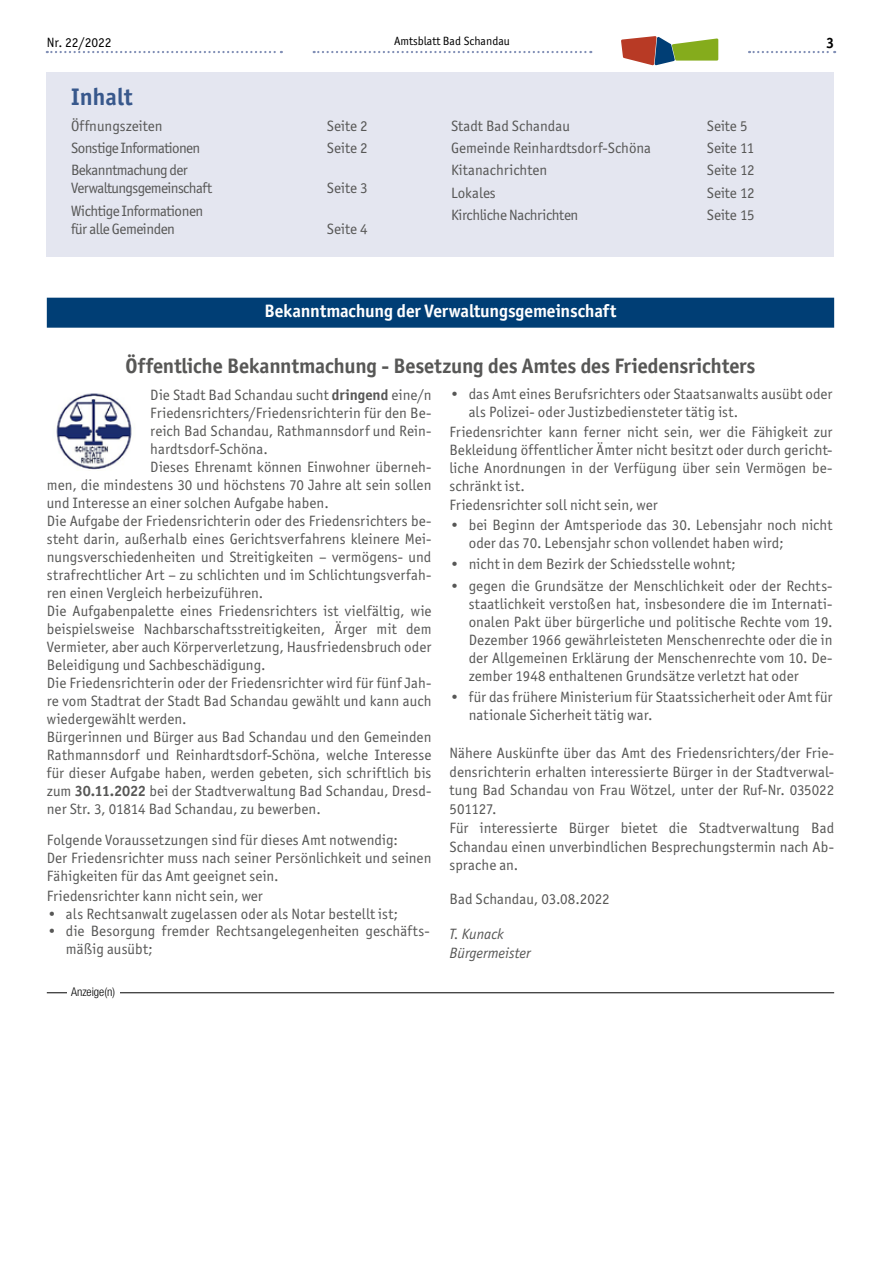
<style>
.page{position:relative;width:881px;height:1263px;background:#fff}
.page>*{position:absolute;margin:0;border:0;box-sizing:border-box;transform-origin:0 0}
.t1{font:700 24px "Officina San ITC";color:#38588c}
.t2{font:700 21px "Officina San ITC";letter-spacing:-.01em;color:#575756}
.t3{font:700 18px "Officina San ITC";letter-spacing:-.01em;color:#fff}
.t4{font:15px/18px "Officina San ITC";letter-spacing:.005em;color:#575756}
.t5{font:15px/18px "Officina San ITC";letter-spacing:-.04em;color:#575756}
.t6{font:15px/18px "Officina San ITC";letter-spacing:-.03em;color:#575756}
.t7{font:15px "Officina San ITC";letter-spacing:-.025em;color:#575756}
.t8{font:italic 15px/18.8px "Officina San ITC";color:#575756}
.t9{font:700 15px "Officina San ITC";color:#000}
.t10{font:13.5px "Officina San ITC";color:#000}
.t11{font:12px "Officina San ITC";color:#000}
.t12{font:300 condensed 12px "Helvetica Neue LT";color:#000}
.s1{font-weight:700}
</style>
<div class="page">
<svg style="left:313px;top:51px;width:278px;height:2px"></svg>
<svg style="left:47px;top:51px;width:235px;height:2px"></svg>
<svg style="left:748px;top:51px;width:86px;height:2px"></svg>
<svg style="left:621px;top:36px;width:97px;height:29px"></svg>
<div style="left:47px;top:72px;width:786px;height:185px;background:#e4e6f0"></div>
<div style="left:47px;top:298px;width:786px;height:30px;background:#003e75"></div>
<img style="left:56px;top:393px;width:76px;height:77px">
<hr style="left:47px;top:992px;width:786px;height:1px;background:#000">
<div style="left:67px;top:988px;width:52px;height:7px;background:#fff"></div>
<p class="t10" style="left:47px;top:34px;width:66px">Nr. 22/2022</p>
<p class="t11" style="left:394px;top:34px;width:117px">Amtsblatt Bad Schandau</p>
<p class="t9" style="left:825px;top:34px;width:10px">3</p>
<h1 class="t1" style="left:71px;top:82px;width:63px">Inhalt</h1>
<p class="t4" style="left:71px;top:117px;width:93px">Öffnungszeiten</p>
<p class="t4" style="left:327px;top:117px;width:42px">Seite 2</p>
<p class="t5" style="left:71px;top:139px;width:131px">Sonstige Informationen</p>
<p class="t4" style="left:327px;top:139px;width:42px">Seite 2</p>
<p class="t5" style="left:71px;top:161px;width:142px">Bekanntmachung der<br>Verwaltungsgemeinschaft</p>
<p class="t4" style="left:327px;top:179px;width:42px">Seite 3</p>
<p class="t6" style="left:71px;top:201px;width:133px">Wichtige Informationen für alle Gemeinden</p>
<p class="t4" style="left:327px;top:219px;width:42px">Seite 4</p>
<p class="t4" style="left:451px;top:117px;width:120px">Stadt Bad Schandau</p>
<p class="t4" style="left:706px;top:117px;width:42px">Seite 5</p>
<p class="t4" style="left:451px;top:139px;width:201px">Gemeinde Reinhardtsdorf-Schöna</p>
<p class="t4" style="left:706px;top:139px;width:49px">Seite 11</p>
<p class="t4" style="left:451px;top:161px;width:97px">Kitanachrichten</p>
<p class="t4" style="left:706px;top:161px;width:49px">Seite 12</p>
<p class="t4" style="left:451px;top:183px;width:46px">Lokales</p>
<p class="t4" style="left:706px;top:183px;width:49px">Seite 12</p>
<p class="t7" style="left:451px;top:206px;width:129px">Kirchliche Nachrichten</p>
<p class="t4" style="left:706px;top:206px;width:49px">Seite 15</p>
<p class="t3" style="left:264px;top:300px;width:353px">Bekanntmachung der Verwaltungsgemeinschaft</p>
<h2 class="t2" style="left:125px;top:353px;width:631px">Öffentliche Bekanntmachung - Besetzung des Amtes des Friedensrichters</h2>
<p class="t4" style="left:150px;top:386px;width:282px">Die Stadt Bad Schandau sucht <span class="s1">dringend</span> eine/n</p>
<p class="t4" style="left:150px;top:404px;width:282px">Friedensrichters/Friedensrichterin für den Be-</p>
<p class="t4" style="left:150px;top:422px;width:282px">reich Bad Schandau, Rathmannsdorf und Rein-</p>
<p class="t4" style="left:150px;top:440px;width:119px">hardtsdorf-Schöna.</p>
<p class="t4" style="left:150px;top:458px;width:282px">Dieses Ehrenamt können Einwohner überneh-</p>
<p class="t4" style="left:47px;top:476px;width:386px">men, die mindestens 30 und höchstens 70 Jahre alt sein sollen</p>
<p class="t4" style="left:47px;top:494px;width:283px">und Interesse an einer solchen Aufgabe haben.</p>
<p class="t4" style="left:47px;top:512px;width:386px">Die Aufgabe der Friedensrichterin oder des Friedensrichters be-</p>
<p class="t4" style="left:47px;top:530px;width:386px">steht darin, außerhalb eines Gerichtsverfahrens kleinere Mei-</p>
<p class="t4" style="left:47px;top:548px;width:386px">nungsverschiedenheiten und Streitigkeiten – vermögens- und</p>
<p class="t4" style="left:47px;top:566px;width:386px">strafrechtlicher Art – zu schlichten und im Schlichtungsverfah-</p>
<p class="t4" style="left:47px;top:584px;width:218px">ren einen Vergleich herbeizuführen.</p>
<p class="t4" style="left:47px;top:602px;width:386px">Die Aufgabenpalette eines Friedensrichters ist vielfältig, wie</p>
<p class="t4" style="left:47px;top:620px;width:386px">beispielsweise Nachbarschaftsstreitigkeiten, Ärger mit dem</p>
<p class="t4" style="left:47px;top:638px;width:386px">Vermieter, aber auch Körperverletzung, Hausfriedensbruch oder</p>
<p class="t4" style="left:47px;top:656px;width:220px">Beleidigung und Sachbeschädigung.</p>
<p class="t4" style="left:47px;top:674px;width:386px">Die Friedensrichterin oder der Friedensrichter wird für fünf Jah-</p>
<p class="t4" style="left:47px;top:692px;width:386px">re vom Stadtrat der Stadt Bad Schandau gewählt und kann auch</p>
<p class="t4" style="left:47px;top:710px;width:141px">wiedergewählt werden.</p>
<p class="t4" style="left:47px;top:728px;width:386px">Bürgerinnen und Bürger aus Bad Schandau und den Gemeinden</p>
<p class="t4" style="left:47px;top:746px;width:386px">Rathmannsdorf und Reinhardtsdorf-Schöna, welche Interesse</p>
<p class="t4" style="left:47px;top:764px;width:386px">für dieser Aufgabe haben, werden gebeten, sich schriftlich bis</p>
<p class="t4" style="left:47px;top:782px;width:386px">zum <span class="s1">30.11.2022</span> bei der Stadtverwaltung Bad Schandau, Dresd-</p>
<p class="t4" style="left:47px;top:800px;width:275px">ner Str. 3, 01814 Bad Schandau, zu bewerben.</p>
<p class="t4" style="left:47px;top:830px;width:386px">Folgende Voraussetzungen sind für dieses Amt notwendig:<br>Der Friedensrichter muss nach seiner Persönlichkeit und seinen<br>Fähigkeiten für das Amt geeignet sein.</p>
<p class="t4" style="left:47px;top:887px;width:217px">Friedensrichter kann nicht sein, wer</p>
<p class="t4" style="left:47px;top:905px;width:352px">• als Rechtsanwalt zugelassen oder als Notar bestellt ist;</p>
<p class="t4" style="left:66px;top:922px;width:365px;text-indent:-19px">• die Besorgung fremder Rechtsangelegenheiten geschäfts&shy;mäßig ausübt;</p>
<p class="t4" style="left:468px;top:385px;width:365px;text-indent:-19px">• das Amt eines Berufsrichters oder Staatsanwalts ausübt oder als Polizei- oder Justizbediensteter tätig ist.</p>
<p class="t4" style="left:449px;top:422px;width:384px;text-align:justify">Friedensrichter kann ferner nicht sein, wer die Fähigkeit zur Bekleidung öffentlicher Ämter nicht besitzt oder durch gericht&shy;liche Anordnungen in der Verfügung über sein Vermögen be&shy;schränkt ist.</p>
<p class="t4" style="left:449px;top:496px;width:210px">Friedensrichter soll nicht sein, wer</p>
<p class="t4" style="left:468px;top:516px;width:365px;text-indent:-19px">• bei Beginn der Amtsperiode das 30. Lebensjahr noch nicht oder das 70. Lebensjahr schon vollendet haben wird;</p>
<p class="t4" style="left:449px;top:555px;width:287px">• nicht in dem Bezirk der Schiedsstelle wohnt;</p>
<p class="t4" style="left:468px;top:576px;width:365px;text-align:justify;text-indent:-19px">• gegen die Grundsätze der Menschlichkeit oder der Rechts&shy;staatlichkeit verstoßen hat, insbesondere die im Internati&shy;onalen Pakt über bürgerliche und politische Rechte vom 19.<br>Dezember 1966 gewährleisteten Menschenrechte oder die in der Allgemeinen Erklärung der Menschenrechte vom 10. De&shy;zember 1948 enthaltenen Grundsätze verletzt hat oder</p>
<p class="t4" style="left:468px;top:687px;width:365px;text-indent:-19px">• für das frühere Ministerium für Staatssicherheit oder Amt für nationale Sicherheit tätig war.</p>
<p class="t4" style="left:449px;top:743px;width:386px;line-height:18.8px">Nähere Auskünfte über das Amt des Friedensrichters/der Frie&shy;densrichterin erhalten interessierte Bürger in der Stadtverwal&shy;tung Bad Schandau von Frau Wötzel, unter der Ruf-Nr. 035022<br>501127.<br>Für interessierte Bürger bietet die Stadtverwaltung Bad Schandau einen unverbindlichen Besprechungstermin nach Ab&shy;sprache an.</p>
<p class="t4" style="left:449px;top:890px;width:162px">Bad Schandau, 03.08.2022</p>
<p class="t8" style="left:449px;top:924px;width:83px">T. Kunack<br>Bürgermeister</p>
<p class="t12" style="left:71px;top:985px;width:45px">Anzeige(n)</p>
</div>
